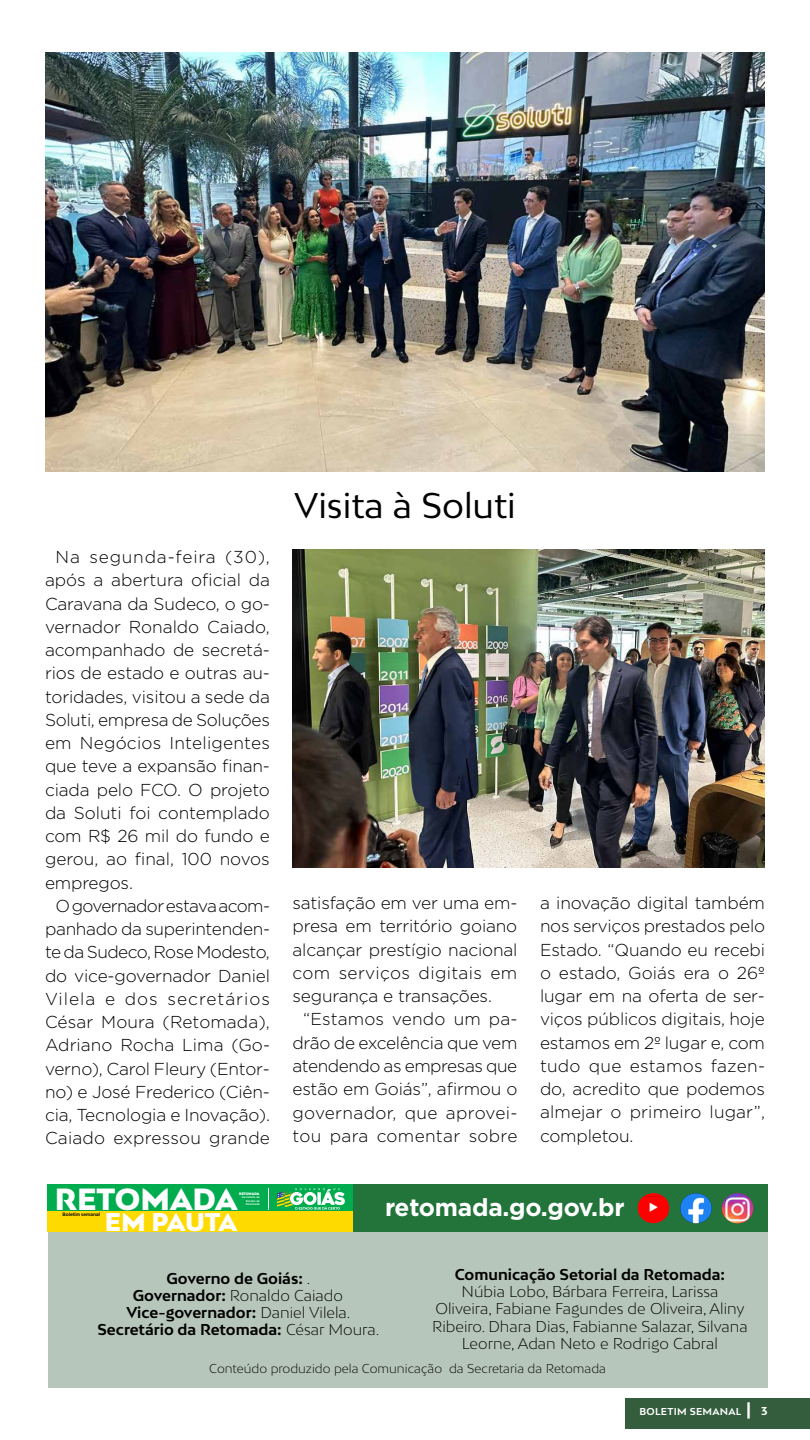
<style>
.page{position:relative;width:810px;height:1440px;background:#fff}
.page>*{position:absolute;margin:0;border:0;box-sizing:border-box;transform-origin:0 0}
.t1{font:33.75px "Bw Mitga";color:#000}
.t2{font:900 28.95px "Bw Mitga";color:#fff}
.t3{font:700 24.45px "Gotham";letter-spacing:-.01em;color:#fff}
.t4{font:900 24.15px "Bw Mitga";letter-spacing:-.02em;color:#fff}
.t5{font:300 17.25px/23.2px "Gotham";letter-spacing:-.01em;color:#000;text-align:justify}
.t6{font:300 14.85px/17.2px "Bw Mitga";color:#000;text-align:center}
.t7{font:700 14.85px/17.2px "Bw Mitga";color:#000;text-align:center}
.t8{font:300 12.15px "Bw Mitga";color:#000}
.t9{font:700 9.45px "Bw Mitga";letter-spacing:.03em;color:#fff}
.t10{font:700 4.57px "Bw Mitga";letter-spacing:-.01em;color:#000}
.t11{font:3.38px "Heavitas";letter-spacing:-.02em;color:#fff}
.t12{font:500 2.78px/3.3px "Gotham";letter-spacing:-.015em;color:#fff;text-align:justify}
.s1{font-weight:300}
.s2{font-size:16.27px}
.s3{font-size:10.88px}
</style>
<div class="page">
<div style="left:625px;top:1398px;width:185px;height:31px;background:#335d3d"></div>
<img style="left:292px;top:549px;width:473px;height:318px">
<img style="left:45px;top:52px;width:720px;height:420px">
<div style="left:48px;top:1219px;width:720px;height:169px;background:#b7c6bb"></div>
<div style="left:48px;top:1184px;width:720px;height:47px;background:#22743b"></div>
<img style="left:638px;top:1193px;width:31px;height:30px">
<img style="left:722px;top:1193px;width:31px;height:30px">
<img style="left:680px;top:1193px;width:32px;height:30px">
<div style="left:48px;top:1184px;width:305px;height:27px;background:#00ac4e"></div>
<div style="left:48px;top:1211px;width:305px;height:20px;background:#ffda00"></div>
<svg style="left:268px;top:1188px;width:1px;height:22px"></svg>
<svg style="left:277px;top:1188px;width:68px;height:22px"></svg>
<h1 class="t1" style="left:294px;top:483px;width:223px">Visita à Soluti</h1>
<p class="t5" style="left:45px;top:545px;width:227px;text-indent:11px">Na segunda-feira (30), após a abertura oficial da Caravana da Sudeco, o go&shy;vernador Ronaldo Caiado, acompanhado de secretá&shy;rios de estado e outras au&shy;toridades, visitou a sede da Soluti, empresa de Soluções em Negócios Inteligentes que teve a expansão finan&shy;ciada pelo FCO. O projeto da Soluti foi contemplado com R$ 26 mil do fundo e gerou, ao final, 100 novos empregos.</p>
<p class="t5" style="left:45px;top:894px;width:227px;text-indent:11px">O governador estava acom&shy;panhado da superintenden&shy;te da Sudeco, Rose Modesto, do vice-governador Daniel Vilela e dos secretários César Moura (Retomada), Adriano Rocha Lima (Go&shy;verno), Carol Fleury (Entor&shy;no) e José Frederico (Ciên&shy;cia, Tecnologia e Inovação).<br>Caiado expressou grande</p>
<p class="t5" style="left:293px;top:891px;width:226px">satisfação em ver uma em&shy;presa em território goiano alcançar prestígio nacional com serviços digitais em segurança e transações.</p>
<p class="t5" style="left:293px;top:1007px;width:227px;text-indent:11px">“Estamos vendo um pa&shy;drão de excelência que vem atendendo as empresas que estão em Goiás”, afirmou o governador, que aprovei&shy;tou para comentar sobre</p>
<p class="t5" style="left:540px;top:891px;width:227px">a inovação digital também nos serviços prestados pelo Estado. “Quando eu recebi o estado, Goiás era o 26º lugar em na oferta de ser&shy;viços públicos digitais, hoje estamos em 2º lugar e, com tudo que estamos fazen&shy;do, acredito que podemos almejar o primeiro lugar”, completou.</p>
<h2 class="t2" style="left:55px;top:1180px;width:184px">RETOMADA</h2>
<h3 class="t4" style="left:105px;top:1206px;width:134px">EM PAUTA</h3>
<p class="t11" style="left:239px;top:1192px;width:22px">RETOMADA</p>
<p class="t12" style="left:246px;top:1196px;width:15px;text-indent:-4px">Secretaria de Estado da Retomada</p>
<p class="t10" style="left:63px;top:1211px;width:39px">Boletim semanal</p>
<h3 class="t3" style="left:385px;top:1192px;width:241px">retomada.go.gov.br</h3>
<p class="t7" style="left:455px;top:1265px;width:272px">Comunicação Setorial da Retomada:</p>
<p class="t6" style="left:432px;top:1283px;width:317px">Núbia Lobo, Bárbara Ferreira, Larissa Oliveira, Fabiane Fagundes de Oliveira, Aliny Ribeiro. Dhara Dias, Fabianne Salazar, Silvana Leorne, Adan Neto e Rodrigo Cabral</p>
<p class="t8" style="left:209px;top:1361px;width:398px">Conteúdo produzido pela Comunicação da Secretaria da Retomada</p>
<p class="t7" style="left:98px;top:1269px;width:283px">Governo de Goiás: <span class="s1">.<br></span>Governador: <span class="s1">Ronaldo Caiado<br></span>Vice-governador: <span class="s1">Daniel Vilela.<br></span>Secretário da Retomada: <span class="s1">César Moura.</span></p>
<p class="t9" style="left:640px;top:1405px;width:130px">BOLETIM SEMANAL <span class="s2">|</span> <span class="s3">3</span></p>
</div>
